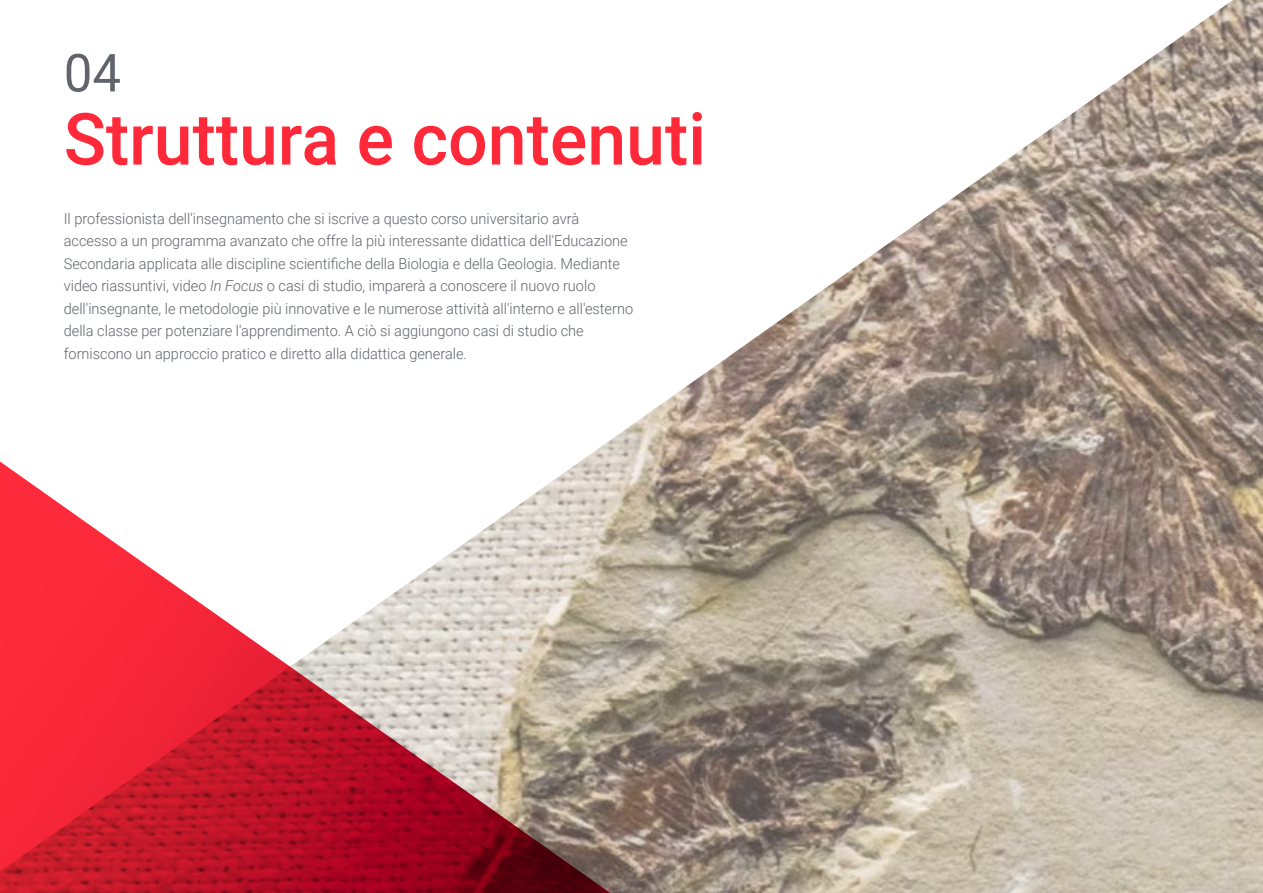
<style>
.page{position:relative;width:1263px;height:893px;background:#fff}
.page>*{position:absolute;margin:0;border:0;box-sizing:border-box;transform-origin:0 0}
.t1{font:500 72px "Roboto";color:#ff293a}
.t2{font:52.5px "Roboto";color:#61646a}
.t3{font:300 15px/22.5px "Roboto";color:#61646a}
.s1{font-style:italic}
</style>
<div class="page">
<img style="left:602px;top:0;width:661px;height:893px">
<svg style="left:0;top:446px;width:640px;height:447px"></svg>
<h2 class="t2" style="left:64px;top:36px;width:59px">04</h2>
<h1 class="t1" style="left:64px;top:89px;width:644px">Struttura e contenuti</h1>
<p class="t3" style="left:64px;top:207px;width:571px">Il professionista dell'insegnamento che si iscrive a questo corso universitario avrà accesso a un programma avanzato che offre la più interessante didattica dell'Educazione Secondaria applicata alle discipline scientifiche della Biologia e della Geologia. Mediante video riassuntivi, video <span class="s1">In Focus</span> o casi di studio, imparerà a conoscere il nuovo ruolo dell'insegnante, le metodologie più innovative e le numerose attività all'interno e all'esterno della classe per potenziare l'apprendimento. A ciò si aggiungono casi di studio che forniscono un approccio pratico e diretto alla didattica generale.</p>
</div>
